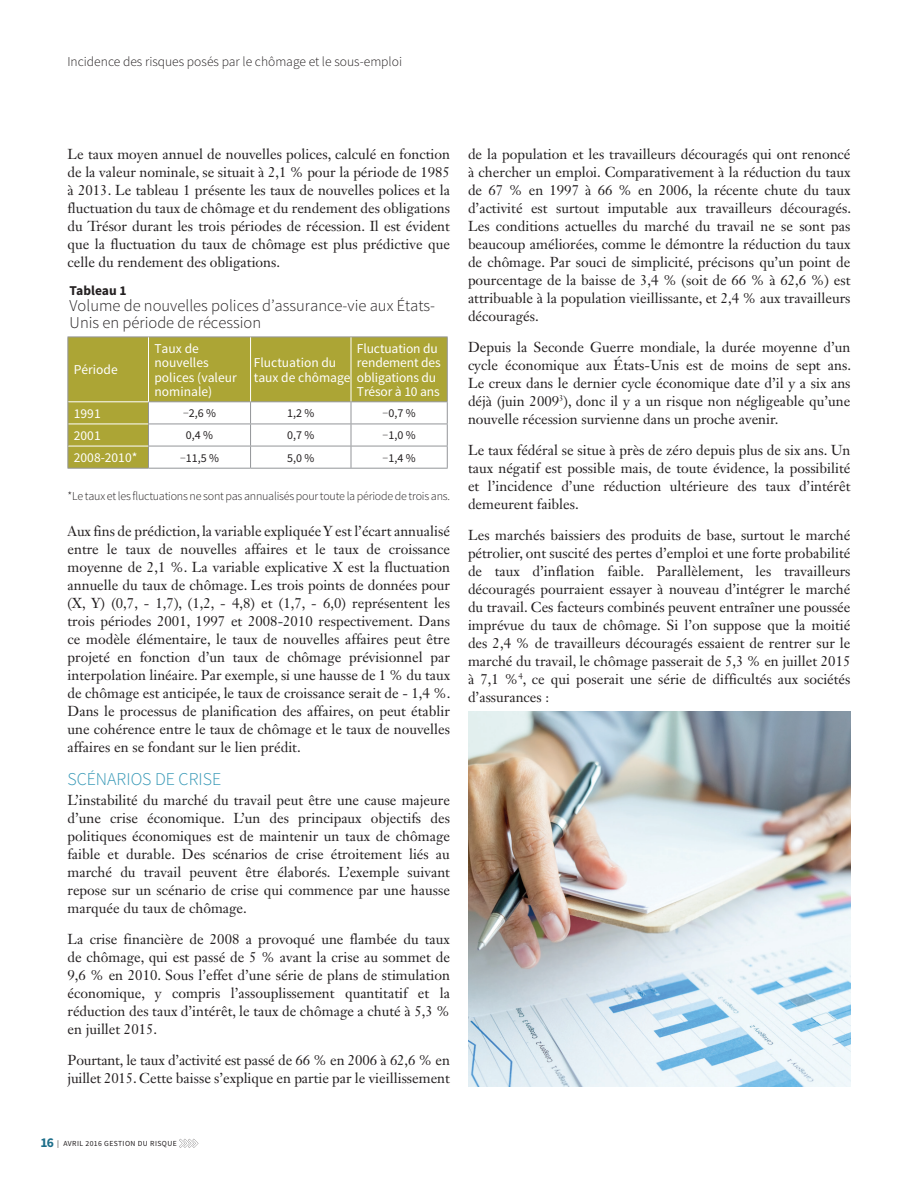
<style>
.page{position:relative;width:918px;height:1188px;background:#fff}
.page>*{position:absolute;margin:0;border:0;box-sizing:border-box;transform-origin:0 0}
.Article_Subhead{font:300 18px "Source Sans Pro";color:#3698b6}
.t1{font:300 16.5px/16.5px "Source Sans Pro";color:#231f20}
.Article_Body{font:14.25px/18px "Janson Text LT Std";color:#231f20;text-align:justify}
.t2{font:13.5px/14.2px "Source Sans Pro";color:#fff}
.Article_continuining{font:300 13.5px "Source Sans Pro";color:#231f20}
.t3{font:700 13.5px "Source Sans Pro";color:#231f20}
.Article_Body-2{font:300 12px "Source Sans Pro";letter-spacing:-.02em;color:#231f20}
.t4{font:12px "Source Sans Pro";color:#231f20}
.Folio_Left{font:7.8px "Source Sans Pro";letter-spacing:.05em;color:#231f20}
.s1{font-weight:300}
.s2{font-weight:700;font-size:13.5px;color:#1d6e8a}
</style>
<div class="page">
<svg style="left:69px;top:338px;width:378px;height:130px;fill:#aca535"></svg>
<hr style="left:148px;top:424px;width:103px;height:1px;background:#939598">
<hr style="left:251px;top:424px;width:100px;height:1px;background:#939598">
<hr style="left:351px;top:424px;width:97px;height:1px;background:#939598">
<hr style="left:148px;top:446px;width:103px;height:1px;background:#939598">
<hr style="left:251px;top:446px;width:100px;height:1px;background:#939598">
<svg style="left:250px;top:402px;width:1px;height:66px"></svg>
<hr style="left:351px;top:446px;width:97px;height:1px;background:#939598">
<svg style="left:351px;top:402px;width:1px;height:66px"></svg>
<svg style="left:447px;top:402px;width:1px;height:66px"></svg>
<hr style="left:68px;top:468px;width:80px;height:1px;background:#939598">
<hr style="left:148px;top:468px;width:103px;height:1px;background:#939598">
<hr style="left:251px;top:468px;width:100px;height:1px;background:#939598">
<hr style="left:351px;top:468px;width:97px;height:1px;background:#939598">
<hr style="left:148px;top:337px;width:103px;height:1px;background:#939598">
<hr style="left:251px;top:337px;width:100px;height:1px;background:#939598">
<hr style="left:148px;top:401px;width:103px;height:1px;background:#939598">
<hr style="left:251px;top:401px;width:100px;height:1px;background:#939598">
<hr style="left:250px;top:337px;width:1px;height:64px;background:#fff">
<hr style="left:68px;top:337px;width:80px;height:1px;background:#939598">
<hr style="left:68px;top:337px;width:1px;height:65px;background:#939598">
<hr style="left:148px;top:337px;width:1px;height:64px;background:#fff">
<hr style="left:68px;top:401px;width:81px;height:1px;background:#fff">
<hr style="left:68px;top:424px;width:80px;height:1px;background:#fff">
<hr style="left:68px;top:446px;width:80px;height:1px;background:#fff">
<svg style="left:68px;top:402px;width:1px;height:66px"></svg>
<svg style="left:148px;top:402px;width:1px;height:66px"></svg>
<hr style="left:351px;top:337px;width:97px;height:1px;background:#939598">
<hr style="left:447px;top:337px;width:1px;height:64px;background:#939598">
<hr style="left:351px;top:401px;width:97px;height:1px;background:#939598">
<hr style="left:351px;top:337px;width:1px;height:64px;background:#fff">
<img style="left:468px;top:711px;width:382px;height:376px">
<svg style="left:179px;top:1139px;width:19px;height:9px"></svg>
<p class="Article_continuining" style="left:68px;top:54px;width:336px">Incidence des risques posés par le chômage et le sous-emploi</p>
<p class="Article_Body" style="left:68px;top:145px;width:384px">Le taux moyen annuel de nouvelles polices, calculé en fonction de la valeur nominale, se situait à 2,1 % pour la période de 1985 à 2013. Le tableau 1 présente les taux de nouvelles polices et la fluctuation du taux de chômage et du rendement des obligations du Trésor durant les trois périodes de récession. Il est évident que la fluctuation du taux de chômage est plus prédictive que celle du rendement des obligations.</p>
<p class="t3" style="left:70px;top:282px;width:59px">Tableau 1</p>
<p class="t1" style="left:70px;top:298px;width:367px">Volume de nouvelles polices d’assurance-vie aux États-<br>Unis en période de récession</p>
<p class="t2" style="left:74px;top:363px;width:45px">Période</p>
<p class="t2" style="left:154px;top:342px;width:84px">Taux de nouvelles polices (valeur nominale)</p>
<p class="t2" style="left:357px;top:342px;width:85px">Fluctuation du rendement des obligations du<br>Trésor à 10 ans</p>
<p class="t2" style="left:254px;top:356px;width:98px">Fluctuation du taux de chômage</p>
<p class="t2" style="left:74px;top:407px;width:28px">1991</p>
<p class="t4" style="left:183px;top:406px;width:34px"><span class="s1">−</span>2,6 %</p>
<p class="t4" style="left:287px;top:406px;width:29px">1,2 %</p>
<p class="t4" style="left:383px;top:406px;width:34px"><span class="s1">−</span>0,7 %</p>
<p class="t2" style="left:74px;top:429px;width:28px">2001</p>
<p class="t4" style="left:186px;top:428px;width:29px">0,4 %</p>
<p class="t4" style="left:287px;top:428px;width:29px">0,7 %</p>
<p class="t4" style="left:383px;top:428px;width:34px"><span class="s1">−</span>1,0 %</p>
<p class="t2" style="left:74px;top:451px;width:65px">2008-2010*</p>
<p class="t4" style="left:180px;top:450px;width:40px"><span class="s1">−</span>11,5 %</p>
<p class="t4" style="left:287px;top:450px;width:29px">5,0 %</p>
<p class="t4" style="left:383px;top:450px;width:34px"><span class="s1">−</span>1,4 %</p>
<p class="Article_Body-2" style="left:68px;top:489px;width:384px">*Le taux et les fluctuations ne sont pas annualisés pour toute la période de trois ans.</p>
<p class="Article_Body" style="left:68px;top:522px;width:385px">Aux fins de prédiction, la variable expliquée Y est l’écart annualisé entre le taux de nouvelles affaires et le taux de croissance moyenne de 2,1 %. La variable explicative X est la fluctuation annuelle du taux de chômage. Les trois points de données pour (X, Y) (0,7, - 1,7), (1,2, - 4,8) et (1,7, - 6,0) représentent les trois périodes 2001, 1997 et 2008-2010 respectivement. Dans ce modèle élémentaire, le taux de nouvelles affaires peut être projeté en fonction d’un taux de chômage prévisionnel par interpolation linéaire. Par exemple, si une hausse de 1 % du taux de chômage est anticipée, le taux de croissance serait de - 1,4 %.<br>Dans le processus de planification des affaires, on peut établir une cohérence entre le taux de chômage et le taux de nouvelles affaires en se fondant sur le lien prédit.</p>
<p class="Article_Subhead" style="left:68px;top:768px;width:155px">SCÉNARIOS DE CRISE</p>
<p class="Article_Body" style="left:68px;top:791px;width:384px">L’instabilité du marché du travail peut être une cause majeure d’une crise économique. L’un des principaux objectifs des politiques économiques est de maintenir un taux de chômage faible et durable. Des scénarios de crise étroitement liés au marché du travail peuvent être élaborés. L’exemple suivant repose sur un scénario de crise qui commence par une hausse marquée du taux de chômage.</p>
<p class="Article_Body" style="left:68px;top:930px;width:384px">La crise financière de 2008 a provoqué une flambée du taux de chômage, qui est passé de 5 % avant la crise au sommet de 9,6 % en 2010. Sous l’effet d’une série de plans de stimulation économique, y compris l’assouplissement quantitatif et la réduction des taux d’intérêt, le taux de chômage a chuté à 5,3 % en juillet 2015.</p>
<p class="Article_Body" style="left:68px;top:1051px;width:384px">Pourtant, le taux d’activité est passé de 66 % en 2006 à 62,6 % en juillet 2015. Cette baisse s’explique en partie par le vieillissement</p>
<p class="Article_Body" style="left:468px;top:145px;width:385px">de la population et les travailleurs découragés qui ont renoncé à chercher un emploi. Comparativement à la réduction du taux de 67 % en 1997 à 66 % en 2006, la récente chute du taux d’activité est surtout imputable aux travailleurs découragés.<br>Les conditions actuelles du marché du travail ne se sont pas beaucoup améliorées, comme le démontre la réduction du taux de chômage. Par souci de simplicité, précisons qu’un point de pourcentage de la baisse de 3,4 % (soit de 66 % à 62,6 %) est attribuable à la population vieillissante, et 2,4 % aux travailleurs découragés.</p>
<p class="Article_Body" style="left:468px;top:338px;width:385px">Depuis la Seconde Guerre mondiale, la durée moyenne d’un cycle économique aux États-Unis est de moins de sept ans.<br>Le creux dans le dernier cycle économique date d’il y a six ans déjà (juin 2009<sup>3</sup>), donc il y a un risque non négligeable qu’une nouvelle récession survienne dans un proche avenir.</p>
<p class="Article_Body" style="left:468px;top:441px;width:384px">Le taux fédéral se situe à près de zéro depuis plus de six ans. Un taux négatif est possible mais, de toute évidence, la possibilité et l’incidence d’une réduction ultérieure des taux d’intérêt demeurent faibles.</p>
<p class="Article_Body" style="left:468px;top:526px;width:384px">Les marchés baissiers des produits de base, surtout le marché pétrolier, ont suscité des pertes d’emploi et une forte probabilité de taux d’inflation faible. Parallèlement, les travailleurs découragés pourraient essayer à nouveau d’intégrer le marché du travail. Ces facteurs combinés peuvent entraîner une poussée imprévue du taux de chômage. Si l’on suppose que la moitié des 2,4 % de travailleurs découragés essaient de rentrer sur le marché du travail, le chômage passerait de 5,3 % en juillet 2015 à 7,1 %<sup>4</sup>, ce qui poserait une série de difficultés aux sociétés d’assurances :</p>
<p class="Folio_Left" style="left:40px;top:1138px;width:138px"><span class="s2">16</span> | AVRIL 2016 GESTION DU RISQUE</p>
</div>
